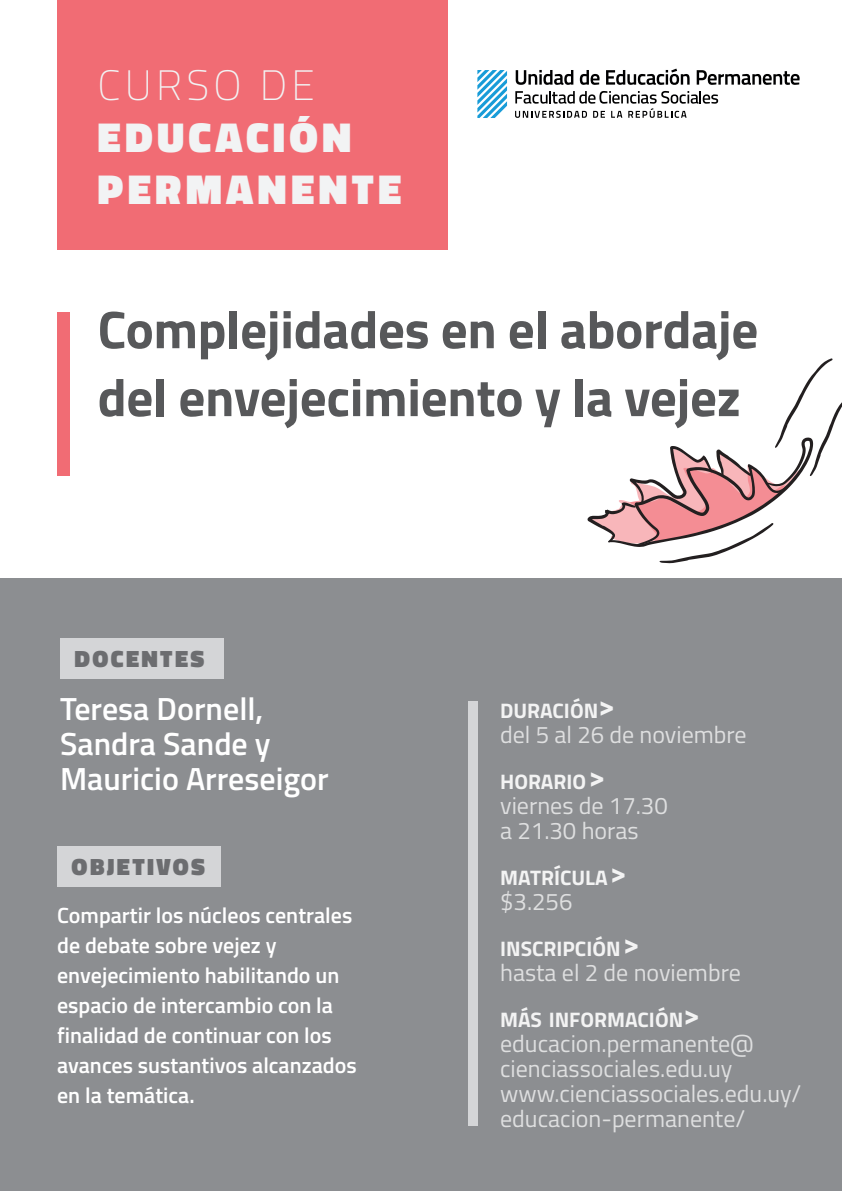
<style>
.page{position:relative;width:842px;height:1191px;background:#fff}
.page>*{position:absolute;margin:0;border:0;box-sizing:border-box;transform-origin:0 0}
.t1{font:700 53px/67.9px "Titillium";letter-spacing:-.005em;color:#57585a}
.t2{font:900 42.4px/52.3px "Titillium";letter-spacing:.1em;color:#f2f3f4}
.t3{font:100 42.4px "Titillium";letter-spacing:.1em;color:#f2f3f4}
.t4{font:600 32px/35px "Titillium";color:#fff}
.t5{font:24px/25px "Titillium";color:rgb(255 255 255/.8)}
.t6{font:900 23.8px "Titillium";letter-spacing:.1em;color:#6c6d70}
.t7{font:600 22px/30px "Titillium";color:#fff}
.t8{font:700 21px "Titillium";color:#fff}
.s1{font-size:30px}
</style>
<div class="page">
<div style="left:57px;top:0;width:390px;height:249px;background:#f16c74"></div>
<div style="left:0;top:578px;width:842px;height:613px;background:#8c8e91"></div>
<div style="left:58px;top:312px;width:12px;height:164px;background:#f16c74"></div>
<svg style="left:515px;top:91px;width:203px;height:27px"></svg>
<svg style="left:516px;top:70px;width:57px;height:15px"></svg>
<svg style="left:580px;top:70px;width:20px;height:15px"></svg>
<svg style="left:606px;top:69px;width:84px;height:16px"></svg>
<svg style="left:697px;top:70px;width:103px;height:15px"></svg>
<svg style="left:477px;top:70px;width:30px;height:48px"></svg>
<div style="left:60px;top:638px;width:164px;height:41px;background:#d4d5d7"></div>
<div style="left:57px;top:846px;width:164px;height:40px;background:#d4d5d7"></div>
<div style="left:468px;top:700px;width:10px;height:425px;background:#d4d5d7"></div>
<svg style="left:587px;top:358px;width:255px;height:205px"></svg>
<h2 class="t3" style="left:98px;top:55px;width:219px">CURSO DE</h2>
<h2 class="t2" style="left:98px;top:111px;width:305px">EDUCACIÓN<br>PERMANENTE</h2>
<h1 class="t1" style="left:98px;top:293px;width:662px">Complejidades en el abordaje del envejecimiento y la vejez</h1>
<p class="t6" style="left:75px;top:641px;width:131px">DOCENTES</p>
<h3 class="t4" style="left:60px;top:689px;width:270px">Teresa Dornell,<br>Sandra Sande y<br>Mauricio Arreseigor</h3>
<p class="t6" style="left:72px;top:849px;width:135px">OBJETIVOS</p>
<p class="t7" style="left:57px;top:899px;width:301px">Compartir los núcleos centrales de debate sobre vejez y envejecimiento habilitando un espacio de intercambio con la finalidad de continuar con los avances sustantivos alcanzados en la temática.</p>
<p class="t8" style="left:500px;top:695px;width:116px">DURACIÓN<span class="s1">&gt;</span></p>
<p class="t5" style="left:500px;top:721px;width:248px">del 5 al 26 de noviembre</p>
<p class="t8" style="left:500px;top:766px;width:107px">HORARIO<span class="s1">&gt;</span></p>
<p class="t5" style="left:500px;top:792px;width:169px">viernes de 17.30 a 21.30 horas</p>
<p class="t8" style="left:500px;top:862px;width:128px">MATRÍCULA<span class="s1">&gt;</span></p>
<p class="t5" style="left:500px;top:888px;width:74px">$3.256</p>
<p class="t8" style="left:500px;top:932px;width:141px">INSCRIPCIÓN<span class="s1">&gt;</span></p>
<p class="t5" style="left:500px;top:959px;width:242px">hasta el 2 de noviembre</p>
<p class="t8" style="left:500px;top:1003px;width:201px">MÁS INFORMACIÓN<span class="s1">&gt;</span></p>
<p class="t5" style="left:500px;top:1030px;width:303px">educacion.permanente@ cienciassociales.edu.uy www.cienciassociales.edu.uy/ educacion-permanente/</p>
</div>
